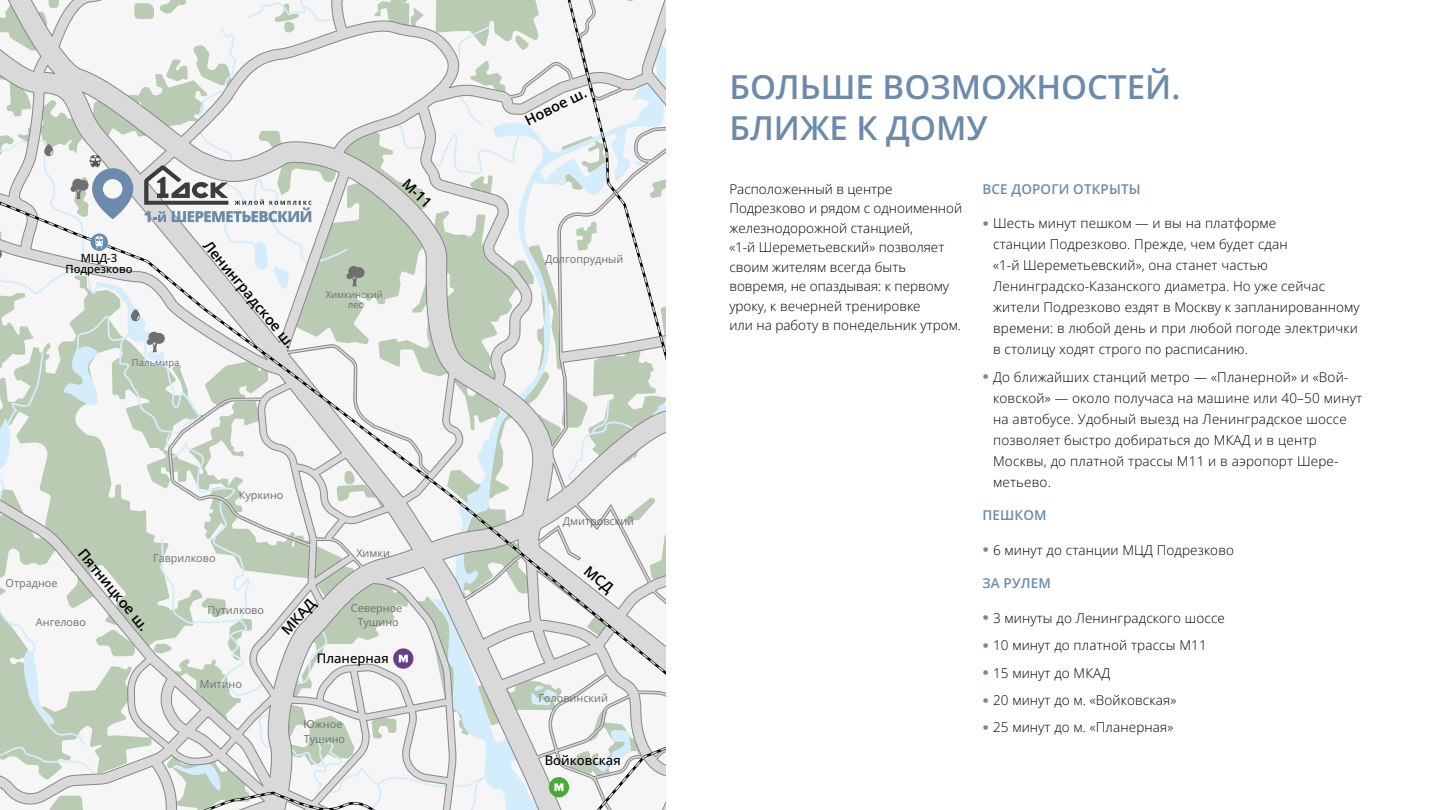
<style>
.page{position:relative;width:1440px;height:810px;background:#fff}
.page>*{position:absolute;margin:0;border:0;box-sizing:border-box;transform-origin:0 0}
.t1{font:600 33px/41.2px "Open Sans";color:#6c8aac}
.t2{font:600 14.48px "Open Sans";color:#000}
.t3{font:300 13.5px/21px "Open Sans";letter-spacing:.01em;color:#000}
.t4{font:600 13.5px "Open Sans";letter-spacing:.01em;color:#6c8aac}
.t5{font:500 13.12px "Open Sans";color:#000}
.t6{font:500 11.25px/11.2px "Open Sans";color:#000;text-align:center}
.t7{font:10.88px/14.3px "Open Sans";color:#706f6f}
.t8{font:9.52px/9.5px "Open Sans";color:#706f6f;text-align:center}
.s1{font-family:"Futura Futuris";font-size:19.5px;color:#6c8aac}
</style>
<div class="page">
<svg style="left:0;top:0;width:666px;height:810px"></svg>
<p class="t6" style="left:65px;top:252px;width:69px">МЦД-3<br>Подрезково</p>
<p class="t8" style="left:132px;top:357px;width:49px">Пальмира</p>
<p class="t2" style="left:214px;top:236px;width:136px;rotate:50deg">Ленинградское ш.</p>
<p class="t2" style="left:412px;top:174px;width:36px;rotate:44deg">М-11</p>
<p class="t8" style="left:326px;top:290px;width:59px">Химкинский лес</p>
<p class="t7" style="left:239px;top:487px;width:46px">Куркино</p>
<p class="t2" style="left:89px;top:544px;width:103px;rotate:50deg">Пятницкое ш.</p>
<p class="t7" style="left:6px;top:576px;width:53px">Отрадное</p>
<p class="t7" style="left:36px;top:614px;width:52px">Ангелово</p>
<p class="t7" style="left:153px;top:550px;width:64px">Гаврилково</p>
<p class="t7" style="left:356px;top:545px;width:35px">Химки</p>
<p class="t2" style="left:277px;top:626px;width:44px;rotate:-48deg">МКАД</p>
<p class="t7" style="left:208px;top:602px;width:58px">Путилково</p>
<p class="t7" style="left:351px;top:600px;width:53px;text-align:center">Северное<br>Тушино</p>
<p class="t7" style="left:200px;top:677px;width:44px">Митино</p>
<p class="t5" style="left:317px;top:650px;width:73px">Планерная</p>
<p class="t7" style="left:304px;top:717px;width:43px">Южное<br>Тушино</p>
<p class="t2" style="left:521px;top:112px;width:68px;rotate:-26deg">Новое ш.</p>
<p class="t7" style="left:545px;top:252px;width:80px">Долгопрудный</p>
<p class="t7" style="left:563px;top:513px;width:73px">Дмитровский</p>
<p class="t7" style="left:538px;top:690px;width:71px">Головинский</p>
<p class="t5" style="left:545px;top:751px;width:78px">Войковская</p>
<h1 class="t1" style="left:729px;top:65px;width:453px">БОЛЬШЕ ВОЗМОЖНОСТЕЙ.<br>БЛИЖЕ К ДОМУ</h1>
<p class="t3" style="left:729px;top:179px;width:234px;line-height:19.5px">Расположенный в центре<br>Подрезково и рядом с одноименной железнодорожной станцией,<br>«1-й Шереметьевский» позволяет своим жителям всегда быть вовремя, не опаздывая: к первому уроку, к вечерней тренировке<br>или на работу в понедельник утром.</p>
<p class="t4" style="left:982px;top:179px;width:160px">ВСЕ ДОРОГИ ОТКРЫТЫ</p>
<p class="t3" style="left:993px;top:213px;width:368px;text-indent:-11px"><span class="s1">•</span> Шесть минут пешком — и вы на платформе<br>станции Подрезково. Прежде, чем будет сдан<br>«1-й Шереметьевский», она станет частью Ленинградско-Казанского диаметра. Но уже сейчас жители Подрезково ездят в Москву к запланированному времени: в любой день и при любой погоде электрички в столицу ходят строго по расписанию.</p>
<p class="t3" style="left:993px;top:366px;width:371px;text-indent:-11px"><span class="s1">•</span> До ближайших станций метро — «Планерной» и «Вой&shy;ковской» — около получаса на машине или 40–50 минут на автобусе. Удобный выезд на Ленинградское шоссе позволяет быстро добираться до МКАД и в центр Москвы, до платной трассы М11 и в аэропорт Шере&shy;метьево.</p>
<p class="t4" style="left:983px;top:506px;width:66px">ПЕШКОМ</p>
<p class="t3" style="left:982px;top:539px;width:253px"><span class="s1">•</span> 6 минут до станции МЦД Подрезково</p>
<p class="t4" style="left:983px;top:574px;width:70px">ЗА РУЛЕМ</p>
<p class="t3" style="left:982px;top:607px;width:244px"><span class="s1">•</span> 3 минуты до Ленинградского шоссе</p>
<p class="t3" style="left:982px;top:635px;width:226px"><span class="s1">•</span> 10 минут до платной трассы М11</p>
<p class="t3" style="left:982px;top:662px;width:129px"><span class="s1">•</span> 15 минут до МКАД</p>
<p class="t3" style="left:982px;top:689px;width:195px"><span class="s1">•</span> 20 минут до м. «Войковская»</p>
<p class="t3" style="left:982px;top:717px;width:192px"><span class="s1">•</span> 25 минут до м. «Планерная»</p>
</div>
